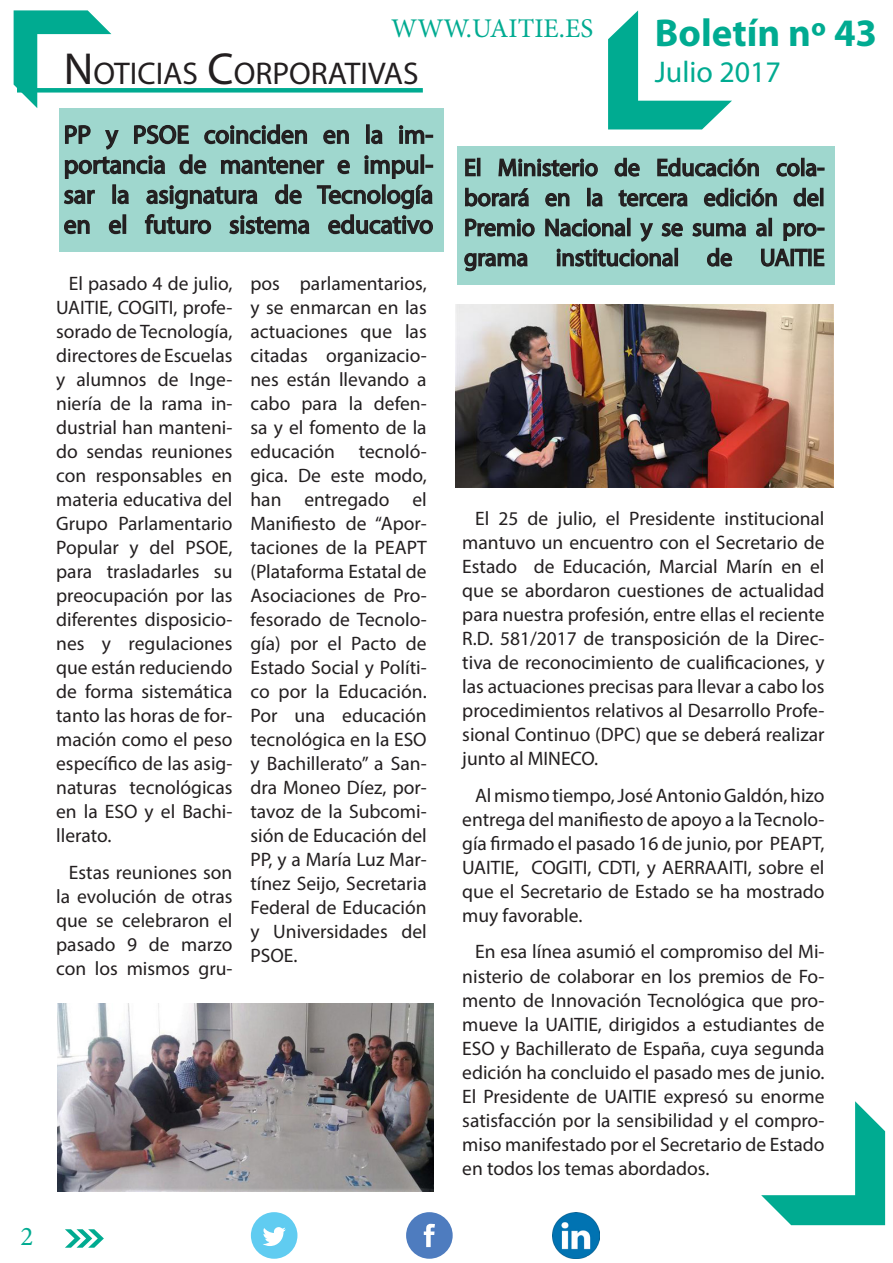
<style>
.page{position:relative;width:893px;height:1263px;background:#fff}
.page>*{position:absolute;margin:0;border:0;box-sizing:border-box;transform-origin:0 0}
.t1{font:700 39px "Myriad Pro";color:#00ab91}
.TITULOS_APARTADOS{font:31.5px "Myriad Pro";color:#231f20}
.t2{font:30px "Myriad Pro";color:#00ab91}
.t3{font:27px "Minion Pro";color:#00ab91}
.t4{font:25.5px/30px "Myriad Pro";color:#231f20;text-align:justify}
.t5{font:24px/30px "Myriad Pro";color:#231f20;text-align:justify}
.CUERPO_NOTICIA{font:19.5px/24px "Myriad Pro";color:#231f20;text-align:justify}
.s1{font-size:45px}
</style>
<div class="page">
<svg style="left:65px;top:1229px;width:39px;height:19px"></svg>
<div style="left:406px;top:1212px;width:47px;height:47px;background:#4e7cbf;border-radius:50%"></div>
<svg style="left:424px;top:1224px;width:11px;height:23px"></svg>
<div style="left:251px;top:1212px;width:46px;height:47px;background:#60ccf1;border-radius:50%"></div>
<svg style="left:263px;top:1227px;width:23px;height:19px"></svg>
<img style="left:553px;top:1212px;width:46px;height:47px">
<div style="left:59px;top:108px;width:385px;height:144px;background:#9fd7ce"></div>
<svg style="left:761px;top:1101px;width:124px;height:124px"></svg>
<svg style="left:14px;top:10px;width:420px;height:225px"></svg>
<img style="left:57px;top:1003px;width:377px;height:188px">
<div style="left:457px;top:147px;width:378px;height:138px;background:#9fd7ce"></div>
<svg style="left:463px;top:10px;width:362px;height:262px"></svg>
<img style="left:456px;top:304px;width:377px;height:184px">
<h3 class="t3" style="left:21px;top:1218px;width:14px">2</h3>
<p class="t3" style="left:391px;top:10px;width:204px">WWW.UAITIE.ES</p>
<p class="TITULOS_APARTADOS" style="left:64px;top:54px;width:356px"><span class="s1">N</span>OTICIAS <span class="s1">C</span>ORPORATIVAS</p>
<p class="t1" style="left:655px;top:8px;width:224px">Boletín nº 43</p>
<p class="t2" style="left:655px;top:54px;width:128px">Julio 2017</p>
<p class="t4" style="left:64px;top:119px;width:371px">PP y PSOE coinciden en la im&shy;portancia de mantener e impul&shy;sar la asignatura de Tecnología en el futuro sistema educativo</p>
<p class="CUERPO_NOTICIA" style="left:56px;top:271px;width:178px;text-indent:13px">El pasado 4 de julio, UAITIE, COGITI, profe&shy;sorado de Tecnología, directores de Escuelas y alumnos de Inge&shy;niería de la rama in&shy;dustrial han manteni&shy;do sendas reuniones con responsables en materia educativa del Grupo Parlamentario Popular y del PSOE, para trasladarles su preocupación por las diferentes disposicio&shy;nes y regulaciones que están reduciendo de forma sistemática tanto las horas de for&shy;mación como el peso específico de las asig&shy;naturas tecnológicas en la ESO y el Bachi&shy;llerato.</p>
<p class="CUERPO_NOTICIA" style="left:56px;top:860px;width:178px;text-indent:13px">Estas reuniones son la evolución de otras que se celebraron el pasado 9 de marzo con los mismos gru-</p>
<p class="CUERPO_NOTICIA" style="left:250px;top:271px;width:178px">pos parlamentarios, y se enmarcan en las actuaciones que las citadas organizacio&shy;nes están llevando a cabo para la defen&shy;sa y el fomento de la educación tecnoló&shy;gica. De este modo, han entregado el Manifiesto de “Apor&shy;taciones de la PEAPT (Plataforma Estatal de Asociaciones de Pro&shy;fesorado de Tecnolo&shy;gía) por el Pacto de Estado Social y Políti&shy;co por la Educación.<br>Por una educación tecnológica en la ESO y Bachillerato” a San&shy;dra Moneo Díez, por&shy;tavoz de la Subcomi&shy;sión de Educación del PP, y a María Luz Mar&shy;tínez Seijo, Secretaria Federal de Educación y Universidades del PSOE.</p>
<p class="t5" style="left:464px;top:152px;width:362px">El Ministerio de Educación cola&shy;borará en la tercera edición del Premio Nacional y se suma al pro&shy;grama institucional de UAITIE</p>
<p class="CUERPO_NOTICIA" style="left:462px;top:506px;width:364px;text-indent:13px">El 25 de julio, el Presidente institucional mantuvo un encuentro con el Secretario de Estado de Educación, Marcial Marín en el que se abordaron cuestiones de actualidad para nuestra profesión, entre ellas el reciente R.D. 581/2017 de transposición de la Direc&shy;tiva de reconocimiento de cualificaciones, y las actuaciones precisas para llevar a cabo los procedimientos relativos al Desarrollo Profe&shy;sional Continuo (DPC) que se deberá realizar junto al MINECO.</p>
<p class="CUERPO_NOTICIA" style="left:462px;top:783px;width:364px;text-indent:13px">Al mismo tiempo, José Antonio Galdón, hizo entrega del manifiesto de apoyo a la Tecnolo&shy;gía firmado el pasado 16 de junio, por PEAPT, UAITIE, COGITI, CDTI, y AERRAAITI, sobre el que el Secretario de Estado se ha mostrado muy favorable.</p>
<p class="CUERPO_NOTICIA" style="left:462px;top:940px;width:364px;text-indent:13px">En esa línea asumió el compromiso del Mi&shy;nisterio de colaborar en los premios de Fo&shy;mento de Innovación Tecnológica que pro&shy;mueve la UAITIE, dirigidos a estudiantes de ESO y Bachillerato de España, cuya segunda edición ha concluido el pasado mes de junio.<br>El Presidente de UAITIE expresó su enorme satisfacción por la sensibilidad y el compro&shy;miso manifestado por el Secretario de Estado en todos los temas abordados.</p>
</div>
